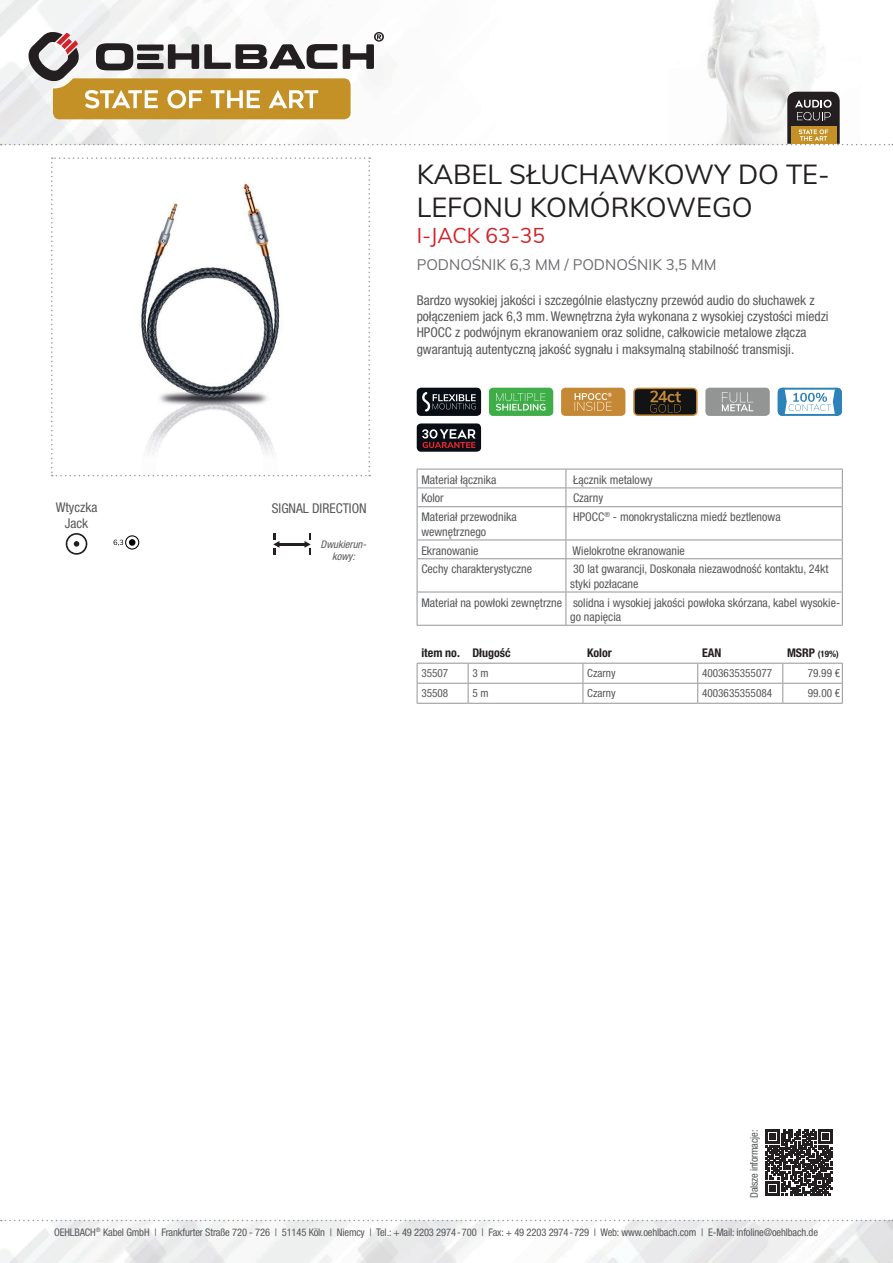
<style>
.page{position:relative;width:893px;height:1263px;background:#fff}
.page>*{position:absolute;margin:0;border:0;box-sizing:border-box;transform-origin:0 0}
.t1{font:27px/32.4px "Muli";color:#231f20}
.t2{font:21px "Muli";color:#d1232a}
.t3{font:15px "Muli";color:#6c6d70}
.t4{font:condensed 13.5px/16.2px "Helvetica Neue LTW1 G";color:#57585a}
.t5{font:condensed 12px/14.4px "Helvetica Neue LTW1 G";color:#57585a}
.t6{font:700 condensed 12px "Helvetica Neue LTW1 G";color:#231f20}
.t7{font:condensed 11.25px "Helvetica Neue LTW1 G";color:#57585a}
.t8{font:condensed 10.5px "Helvetica Neue LTW1 G";letter-spacing:-.01em;color:#57585a}
.t9{font:italic condensed 10.5px/12.6px "Helvetica Neue LTW1 G";color:#57585a;text-align:center}
.t10{font:700 condensed 9px "Helvetica Neue LTW1 G";color:#231f20}
.s1{font-size:12px}
</style>
<div class="page">
<img style="left:0;top:1220px;width:893px;height:43px">
<img style="left:0;top:0;width:818px;height:145px">
<svg style="left:1px;top:1220px;width:892px;height:1px"></svg>
<svg style="left:51px;top:157px;width:319px;height:319px"></svg>
<div style="left:417px;top:388px;width:64px;height:28px;background:#090e15;border-radius:4px"></div>
<svg style="left:422px;top:392px;width:54px;height:20px"></svg>
<div style="left:417px;top:423px;width:64px;height:29px;background:#090e15;border-radius:4px"></div>
<svg style="left:422px;top:429px;width:54px;height:19px"></svg>
<div style="left:489px;top:388px;width:64px;height:28px;background:#3fae49;border-radius:4px"></div>
<svg style="left:496px;top:393px;width:49px;height:18px"></svg>
<div style="left:561px;top:388px;width:64px;height:28px;background:#c58936;border-radius:4px"></div>
<svg style="left:575px;top:393px;width:37px;height:18px"></svg>
<svg style="left:633px;top:388px;width:65px;height:28px;background:#403320"></svg>
<div style="left:705px;top:388px;width:65px;height:28px;background:#939595;border-radius:4px"></div>
<svg style="left:722px;top:392px;width:31px;height:19px"></svg>
<svg style="left:778px;top:388px;width:64px;height:28px"></svg>
<svg style="left:66px;top:533px;width:21px;height:22px"></svg>
<svg style="left:114px;top:535px;width:25px;height:14px"></svg>
<div style="left:129px;top:539px;width:6px;height:7px;background:#000001;border-radius:50%"></div>
<hr style="left:279px;top:543px;width:26px;height:3px;background:#231f20">
<svg style="left:273px;top:533px;width:6px;height:21px"></svg>
<svg style="left:304px;top:533px;width:7px;height:21px"></svg>
<svg style="left:766px;top:1129px;width:66px;height:67px"></svg>
<svg style="left:1px;top:31px;width:892px;height:114px"></svg>
<svg style="left:417px;top:662px;width:426px;height:41px"></svg>
<hr style="left:417px;top:703px;width:51px;height:1px;background:#939598">
<hr style="left:468px;top:703px;width:115px;height:1px;background:#939598">
<hr style="left:583px;top:703px;width:115px;height:1px;background:#939598">
<hr style="left:698px;top:703px;width:85px;height:1px;background:#939598">
<hr style="left:783px;top:703px;width:60px;height:1px;background:#939598">
<hr style="left:417px;top:663px;width:51px;height:1px;background:#939598">
<hr style="left:468px;top:663px;width:115px;height:1px;background:#939598">
<hr style="left:583px;top:663px;width:115px;height:1px;background:#939598">
<hr style="left:698px;top:663px;width:85px;height:1px;background:#939598">
<hr style="left:783px;top:663px;width:60px;height:1px;background:#939598">
<svg style="left:417px;top:469px;width:426px;height:37px"></svg>
<hr style="left:417px;top:506px;width:149px;height:1px;background:#939598">
<hr style="left:417px;top:507px;width:1px;height:33px;background:#939598">
<hr style="left:566px;top:506px;width:277px;height:1px;background:#939598">
<hr style="left:566px;top:507px;width:1px;height:33px;background:#939598">
<hr style="left:842px;top:507px;width:1px;height:33px;background:#939598">
<hr style="left:417px;top:540px;width:149px;height:1px;background:#939598">
<svg style="left:417px;top:540px;width:1px;height:18px"></svg>
<hr style="left:566px;top:540px;width:277px;height:1px;background:#939598">
<svg style="left:566px;top:540px;width:1px;height:18px"></svg>
<svg style="left:842px;top:540px;width:1px;height:18px"></svg>
<hr style="left:417px;top:558px;width:149px;height:1px;background:#939598">
<hr style="left:417px;top:559px;width:1px;height:33px;background:#939598">
<hr style="left:566px;top:558px;width:277px;height:1px;background:#939598">
<hr style="left:566px;top:559px;width:1px;height:33px;background:#939598">
<hr style="left:842px;top:559px;width:1px;height:33px;background:#939598">
<hr style="left:417px;top:592px;width:149px;height:1px;background:#939598">
<hr style="left:417px;top:592px;width:1px;height:33px;background:#939598">
<hr style="left:566px;top:592px;width:277px;height:1px;background:#939598">
<hr style="left:566px;top:592px;width:1px;height:33px;background:#939598">
<hr style="left:842px;top:592px;width:1px;height:33px;background:#939598">
<hr style="left:417px;top:625px;width:149px;height:1px;background:#939598">
<hr style="left:566px;top:625px;width:277px;height:1px;background:#939598">
<p class="t4" style="left:56px;top:499px;width:43px">Wtyczka</p>
<p class="t4" style="left:272px;top:500px;width:96px">SIGNAL DIRECTION</p>
<p class="t4" style="left:65px;top:515px;width:25px">Jack</p>
<p class="t9" style="left:321px;top:538px;width:50px">Dwukierun&shy;kowy:</p>
<h1 class="t1" style="left:417px;top:157px;width:414px">KABEL SŁUCHAWKOWY DO TE-<br>LEFONU KOMÓRKOWEGO</h1>
<h2 class="t2" style="left:417px;top:221px;width:130px">I-JACK 63-35</h2>
<p class="t3" style="left:417px;top:254px;width:301px">PODNOŚNIK 6,3 MM / PODNOŚNIK 3,5 MM</p>
<p class="t4" style="left:417px;top:292px;width:413px">Bardzo wysokiej jakości i szczególnie elastyczny przewód audio do słuchawek z połączeniem jack 6,3 mm. Wewnętrzna żyła wykonana z wysokiej czystości miedzi HPOCC z podwójnym ekranowaniem oraz solidne, całkowicie metalowe złącza gwarantują autentyczną jakość sygnału i maksymalną stabilność transmisji.</p>
<p class="t5" style="left:421px;top:472px;width:77px">Materiał łącznika</p>
<p class="t5" style="left:573px;top:472px;width:81px">Łącznik metalowy</p>
<p class="t5" style="left:421px;top:491px;width:24px">Kolor</p>
<p class="t5" style="left:573px;top:491px;width:32px">Czarny</p>
<p class="t5" style="left:421px;top:510px;width:97px">Materiał przewodnika wewnętrznego</p>
<p class="t5" style="left:573px;top:510px;width:209px">HPOCC<sup>®</sup> - monokrystaliczna miedź beztlenowa</p>
<p class="t5" style="left:421px;top:543px;width:59px">Ekranowanie</p>
<p class="t5" style="left:573px;top:543px;width:114px">Wielokrotne ekranowanie</p>
<p class="t5" style="left:421px;top:562px;width:112px">Cechy charakterystyczne</p>
<p class="t5" style="left:570px;top:562px;width:260px">30 lat gwarancji, Doskonała niezawodność kontaktu, 24kt styki pozłacane</p>
<p class="t5" style="left:570px;top:595px;width:272px;text-indent:-149px">Materiał na powłoki zewnętrzne solidna i wysokiej jakości powłoka skórzana, kabel wysokie&shy;go napięcia</p>
<p class="t6" style="left:421px;top:646px;width:91px">item no. Długość</p>
<p class="t6" style="left:587px;top:646px;width:26px">Kolor</p>
<p class="t6" style="left:702px;top:646px;width:21px">EAN</p>
<p class="t10" style="left:787px;top:649px;width:53px"><span class="s1">MSRP</span> (19%)</p>
<p class="t7" style="left:421px;top:667px;width:28px">35507</p>
<p class="t7" style="left:472px;top:667px;width:18px">3 m</p>
<p class="t7" style="left:587px;top:667px;width:30px">Czarny</p>
<p class="t7" style="left:702px;top:667px;width:72px">4003635355077</p>
<p class="t7" style="left:808px;top:667px;width:34px">79.99 €</p>
<p class="t7" style="left:421px;top:687px;width:28px">35508</p>
<p class="t7" style="left:472px;top:687px;width:18px">5 m</p>
<p class="t7" style="left:587px;top:687px;width:30px">Czarny</p>
<p class="t7" style="left:702px;top:687px;width:72px">4003635355084</p>
<p class="t7" style="left:808px;top:687px;width:34px">99.00 €</p>
<p class="t8" style="left:748px;top:1198px;width:70px;rotate:-90deg">Dalsze informacje:</p>
<p class="t8" style="left:54px;top:1226px;width:765px">OEHLBACH<sup>®</sup> Kabel GmbH | Frankfurter Straße 720 - 726 | 51145 Köln | Niemcy | Tel.: + 49 2203 2974-700 | Fax: + 49 2203 2974-729 | Web: www.oehlbach.com | E-Mail: infoline@oehlbach.de</p>
</div>
